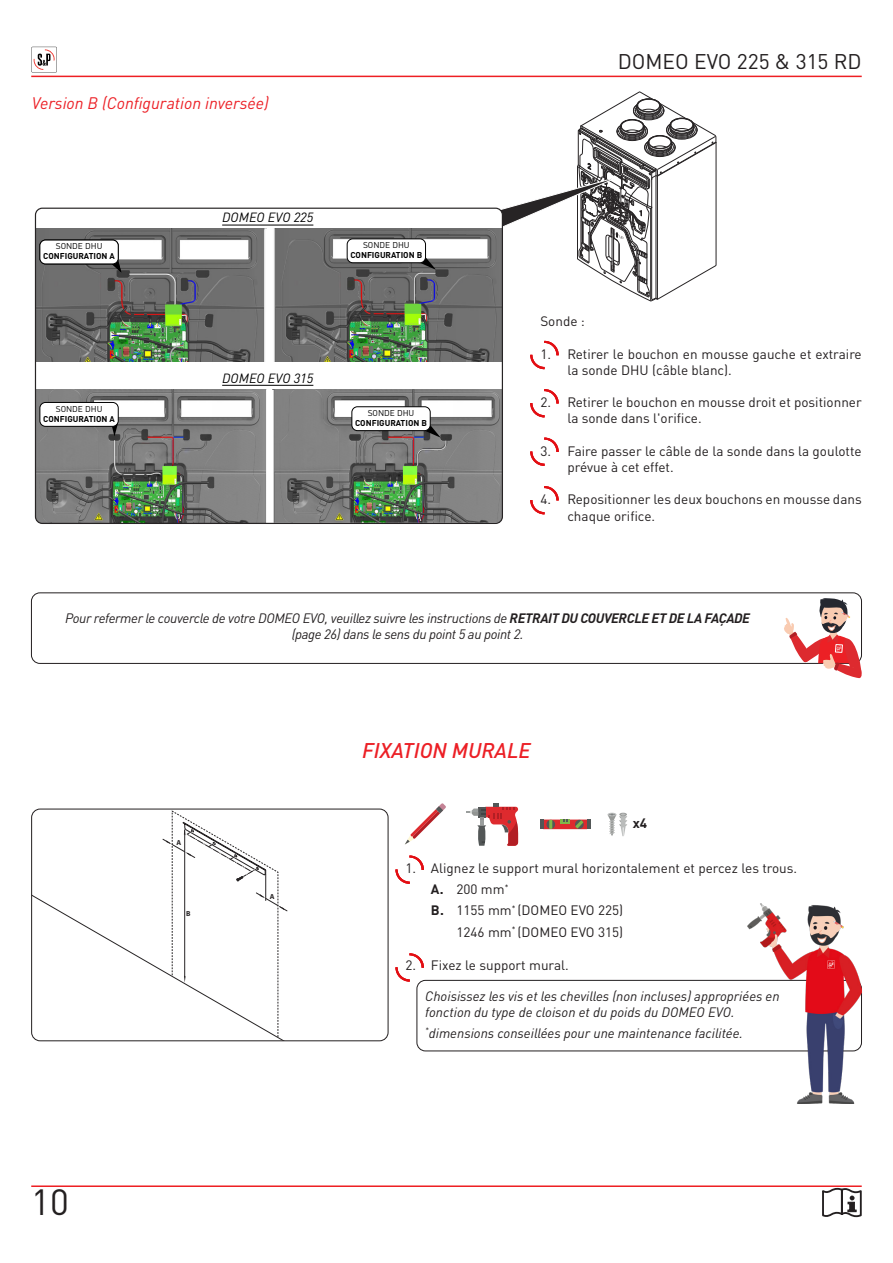
<style>
.page{position:relative;width:893px;height:1263px;background:#fff}
.page>*{position:absolute;margin:0;border:0;box-sizing:border-box;transform-origin:0 0}
.t1{font:36px "DIN Pro";color:#231f20}
.t2{font:21px "DIN Pro";color:#231f20}
._2_sous-titre{font:italic 500 21px "DIN Pro";color:#ec1f25}
._3_sous-sous-titre{font:italic 16.5px "DIN Pro";color:#ec1f25}
._4__Corps{font:13.5px/16.2px "DIN Pro";color:#231f20}
.t3{font:italic 13.5px/16.2px "DIN Pro";color:#231f20}
.t4{font:italic 13.5px "DIN Pro";letter-spacing:-.025em;color:#231f20}
._4__Corps-2{font:700 13.5px "DIN Pro";color:#231f20}
.t5{font:italic 13.2px "DIN Pro";color:#000}
.t6{font:700 8.4px/10.1px "DIN Pro";color:#000;text-align:center}
.t7{font:700 7.35px "Myriad Pro";color:#272425}
.s1{font-weight:400}
.s2{font-weight:700}
</style>
<div class="page">
<svg style="left:822px;top:1187px;width:40px;height:31px"></svg>
<hr style="left:31px;top:1185px;width:831px;height:2px;background:#ee1f23">
<hr style="left:31px;top:76px;width:831px;height:1px;background:#ee1f23">
<svg style="left:31px;top:47px;width:26px;height:25px"></svg>
<div style="left:31px;top:593px;width:831px;height:71px;border:1px solid #231f20;border-radius:9px"></div>
<svg style="left:784px;top:598px;width:78px;height:80px"></svg>
<svg style="left:32px;top:811px;width:256px;height:230px"></svg>
<div style="left:31px;top:809px;width:357px;height:232px;border:1px solid #231f20;border-radius:9px"></div>
<div style="left:417px;top:980px;width:445px;height:71px;border:1px solid #231f20;border-radius:9px"></div>
<svg style="left:608px;top:813px;width:19px;height:23px"></svg>
<svg style="left:405px;top:803px;width:41px;height:41px"></svg>
<svg style="left:466px;top:803px;width:52px;height:43px"></svg>
<img style="left:748px;top:903px;width:113px;height:201px">
<div style="left:543px;top:819px;width:44px;height:10px;background:#de2a2e"></div>
<svg style="left:560px;top:819px;width:10px;height:5px"></svg>
<svg style="left:540px;top:819px;width:15px;height:10px"></svg>
<svg style="left:575px;top:819px;width:15px;height:10px"></svg>
<svg style="left:395px;top:855px;width:29px;height:29px"></svg>
<svg style="left:395px;top:953px;width:29px;height:29px"></svg>
<svg style="left:499px;top:92px;width:217px;height:209px"></svg>
<div style="left:35px;top:208px;width:467px;height:315px;background:#fff;border-radius:7px"></div>
<img style="left:37px;top:228px;width:229px;height:134px">
<img style="left:274px;top:228px;width:227px;height:133px">
<svg style="left:420px;top:257px;width:16px;height:13px"></svg>
<div style="left:347px;top:239px;width:78px;height:24px;background:#fff;border-radius:6px"></div>
<div style="left:347px;top:239px;width:79px;height:24px;border:1px solid #000;border-radius:6px"></div>
<hr style="left:222px;top:225px;width:91px;height:1px;background:#000">
<img style="left:35px;top:389px;width:231px;height:134px">
<img style="left:272px;top:389px;width:230px;height:134px">
<svg style="left:425px;top:425px;width:16px;height:13px"></svg>
<div style="left:352px;top:407px;width:78px;height:24px;background:#fff;border-radius:6px"></div>
<div style="left:352px;top:406px;width:78px;height:25px;border:1px solid #000;border-radius:6px"></div>
<hr style="left:222px;top:385px;width:91px;height:1px;background:#000">
<svg style="left:112px;top:243px;width:17px;height:29px"></svg>
<div style="left:40px;top:240px;width:78px;height:24px;background:#fff;border-radius:6px"></div>
<div style="left:40px;top:240px;width:78px;height:24px;border:1px solid #000;border-radius:6px"></div>
<svg style="left:112px;top:424px;width:6px;height:12px"></svg>
<div style="left:40px;top:402px;width:78px;height:24px;background:#fff;border-radius:6px"></div>
<div style="left:40px;top:402px;width:78px;height:25px;border:1px solid #000;border-radius:6px"></div>
<div style="left:35px;top:208px;width:468px;height:316px;border:1px solid #272425;border-radius:7px"></div>
<svg style="left:530px;top:341px;width:29px;height:28px"></svg>
<svg style="left:530px;top:389px;width:29px;height:28px"></svg>
<svg style="left:530px;top:438px;width:29px;height:28px"></svg>
<svg style="left:530px;top:486px;width:29px;height:28px"></svg>
<p class="_3_sous-sous-titre" style="left:32px;top:90px;width:238px">Version B (Configuration inversée)</p>
<p class="t6" style="left:43px;top:240px;width:73px"><span class="s1">SONDE DHU<br></span>CONFIGURATION A</p>
<p class="t5" style="left:222px;top:207px;width:93px">DOMEO EVO 225</p>
<p class="t6" style="left:350px;top:239px;width:73px"><span class="s1">SONDE DHU<br></span>CONFIGURATION B</p>
<p class="t6" style="left:43px;top:403px;width:73px"><span class="s1">SONDE DHU<br></span>CONFIGURATION A</p>
<p class="t5" style="left:222px;top:367px;width:93px">DOMEO EVO 315</p>
<p class="t6" style="left:355px;top:407px;width:73px"><span class="s1">SONDE DHU<br></span>CONFIGURATION B</p>
<h2 class="t2" style="left:618px;top:45px;width:246px">DOMEO EVO 225 &amp; 315 RD</h2>
<p class="_4__Corps" style="left:540px;top:312px;width:46px">Sonde :</p>
<p class="_4__Corps" style="left:567px;top:344px;width:296px;text-indent:-27px">1. Retirer le bouchon en mousse gauche et extraire la sonde DHU (câble blanc).</p>
<p class="_4__Corps" style="left:567px;top:393px;width:296px;text-indent:-27px">2. Retirer le bouchon en mousse droit et positionner la sonde dans l'orifice.</p>
<p class="_4__Corps" style="left:567px;top:441px;width:296px;text-indent:-27px">3. Faire passer le câble de la sonde dans la goulotte prévue à cet effet.</p>
<p class="_4__Corps" style="left:567px;top:490px;width:296px;text-indent:-27px">4. Repositionner les deux bouchons en mousse dans chaque orifice.</p>
<p class="t4" style="left:65px;top:608px;width:686px">Pour refermer le couvercle de votre DOMEO EVO, veuillez suivre les instructions de <span class="s2">RETRAIT DU COUVERCLE ET DE LA FAÇADE</span></p>
<p class="t4" style="left:292px;top:624px;width:233px">(page 26) dans le sens du point 5 au point 2.</p>
<h1 class="t1" style="left:31px;top:1173px;width:39px">10</h1>
<p class="t7" style="left:177px;top:838px;width:6px">A</p>
<p class="t7" style="left:186px;top:909px;width:6px">B</p>
<p class="t7" style="left:270px;top:891px;width:6px">A</p>
<p class="_2_sous-titre" style="left:362px;top:733px;width:170px">FIXATION MURALE</p>
<p class="_4__Corps-2" style="left:633px;top:812px;width:16px">x4</p>
<p class="_4__Corps" style="left:405px;top:859px;width:393px">1. Alignez le support mural horizontalement et percez les trous.</p>
<p class="_4__Corps" style="left:431px;top:880px;width:79px"><span class="s2">A.</span> 200 mm<sup>*</sup></p>
<p class="_4__Corps" style="left:431px;top:901px;width:194px"><span class="s2">B.</span> 1155 mm<sup>*</sup> (DOMEO EVO 225)</p>
<p class="_4__Corps" style="left:456px;top:922px;width:168px">1246 mm<sup>*</sup> (DOMEO EVO 315)</p>
<p class="_4__Corps" style="left:405px;top:956px;width:165px">2. Fixez le support mural.</p>
<p class="t3" style="left:425px;top:987px;width:356px">Choisissez les vis et les chevilles (non incluses) appropriées en fonction du type de cloison et du poids du DOMEO EVO.</p>
<p class="t3" style="left:425px;top:1023px;width:319px"><sup>*</sup>dimensions conseillées pour une maintenance facilitée.</p>
</div>
